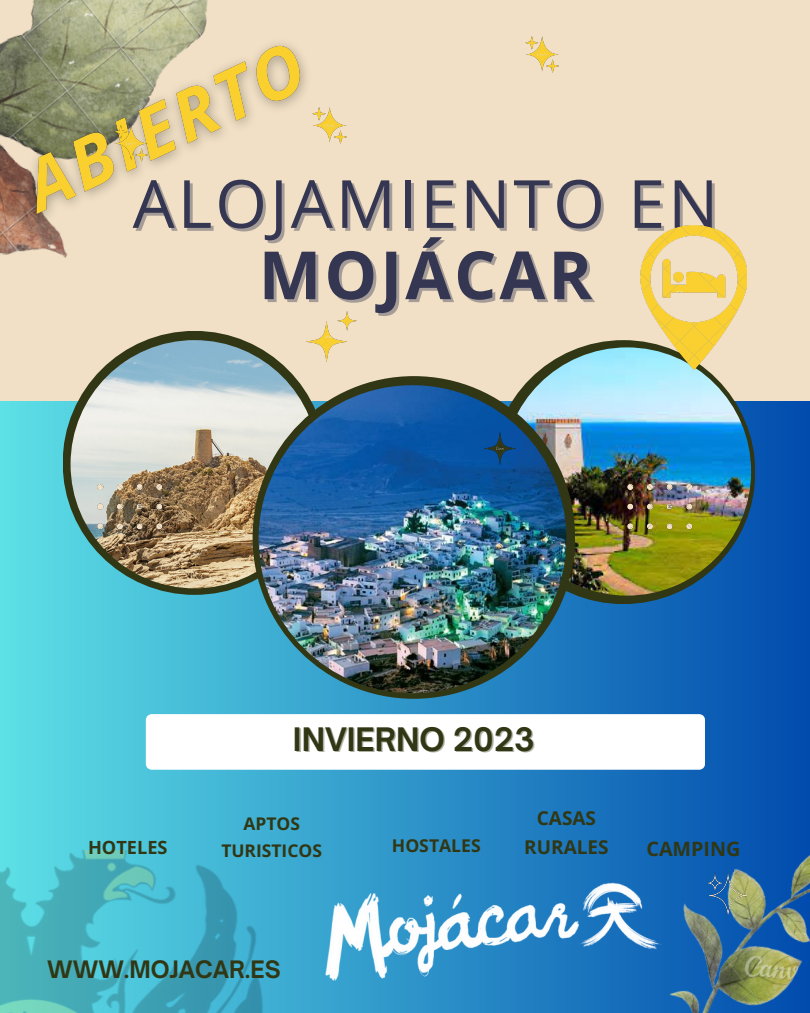
<style>
.page{position:relative;width:810px;height:1013px;background:#fff}
.page>*{position:absolute;margin:0;border:0;box-sizing:border-box;transform-origin:0 0}
.t1{font:66.5px/71.2px "Open Sans Hebrew";letter-spacing:.045em;color:#343652;text-align:center}
.t2{font:700 31px "Open Sauce One";color:#313715}
.t3{font:700 23px "Open Sauce One";color:#313715}
.t4{font:700 19.7px "Open Sans";color:#313715}
.t5{font:700 19px/28.5px "Open Sans";color:#313715;text-align:center}
.t6{font:700 18.2px "Open Sans";color:#313715}
.t7{font:700 17.6px "Open Sans";color:#313715}
.t8{font:700 17.4px/26.2px "Open Sans";color:#313715;text-align:center}
.s1{font-weight:700}
</style>
<div class="page">
<div style="left:0;top:0;width:810px;height:1012px;background:linear-gradient(to right,#5de0e6,#014bad)"></div>
<img style="left:0;top:850px;width:355px;height:162px">
<div style="left:0;top:0;width:810px;height:401px;background:#f1e0c5"></div>
<div style="left:492px;top:340px;width:263px;height:264px;background:#313715;border-radius:50%"></div>
<div style="left:63px;top:331px;width:264px;height:264px;background:#313715;border-radius:50%"></div>
<img style="left:503px;top:347px;width:248px;height:248px;border-radius:50%">
<img style="left:71px;top:340px;width:248px;height:248px;border-radius:50%">
<div style="left:253px;top:376px;width:322px;height:322px;background:#313715;border-radius:50%"></div>
<img style="left:259px;top:385px;width:307px;height:308px;border-radius:50%">
<svg style="left:146px;top:714px;width:559px;height:55px"></svg>
<img style="left:0;top:0;width:208px;height:258px">
<img style="left:660px;top:837px;width:150px;height:175px">
<img style="left:627px;top:481px;width:67px;height:50px">
<img style="left:98px;top:481px;width:67px;height:50px">
<img style="left:307px;top:311px;width:49px;height:51px">
<img style="left:484px;top:432px;width:32px;height:32px">
<img style="left:708px;top:871px;width:39px;height:43px">
<img style="left:334px;top:119px;width:12px;height:24px">
<img style="left:641px;top:226px;width:105px;height:144px">
<img style="left:291px;top:855px;width:403px;height:151px">
<img style="left:0;top:12px;width:334px;height:229px">
<img style="left:114px;top:125px;width:34px;height:36px">
<img style="left:525px;top:36px;width:34px;height:36px">
<p class="t1" style="left:133px;top:166px;width:587px">ALOJAMIENTO EN<br><span class="s1">MOJÁCAR</span></p>
<p class="t2" style="left:293px;top:719px;width:243px">INVIERNO 2023</p>
<p class="t8" style="left:221px;top:810px;width:102px">APTOS<br>TURISTICOS</p>
<p class="t5" style="left:524px;top:803px;width:86px">CASAS<br>RURALES</p>
<p class="t6" style="left:88px;top:834px;width:81px">HOTELES</p>
<p class="t7" style="left:392px;top:833px;width:90px">HOSTALES</p>
<p class="t4" style="left:646px;top:834px;width:96px">CAMPING</p>
<p class="t3" style="left:47px;top:955px;width:235px">WWW.MOJACAR.ES</p>
</div>
